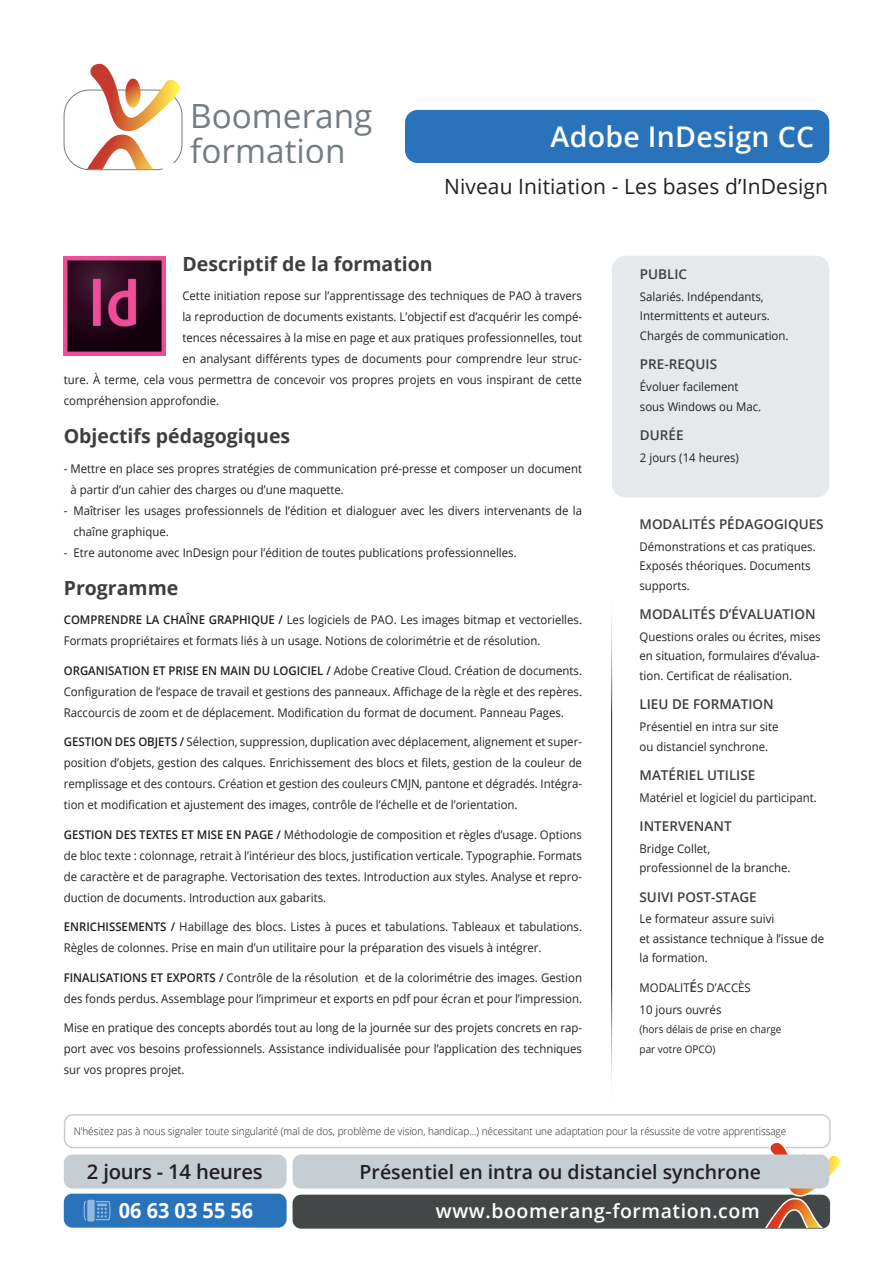
<style>
.page{position:relative;width:893px;height:1263px;background:#fff}
.page>*{position:absolute;margin:0;border:0;box-sizing:border-box;transform-origin:0 0}
.t1{font:33.3px/35px "Open Sans";color:#717d83}
.t2{font:600 28.5px "Open Sans";letter-spacing:.01em;color:#fff}
.t3{font:21px "Open Sans";letter-spacing:.005em;color:#231f20}
.t4{font:700 21px "Open Sans";color:#fff;scale:.95 1}
.t5{font:600 20.25px "Open Sans";letter-spacing:-.01em;color:#231f20}
.t6{font:700 19.5px "Open Sans";color:#3e3e3f}
.t7{font:600 19.5px "Open Sans";color:#231f20}
.t8{font:600 19.5px "Open Sans";letter-spacing:.03em;color:#fff}
.t9{font:600 13.5px "Open Sans";color:#3e3e3f}
.t10{font:12px/21px "Open Sans";color:#231f20;scale:.95 1}
.t11{font:300 10.5px "Open Sans";color:#231f20;scale:.95 1}
.t12{font:10.5px/19.5px "Open Sans";color:#231f20;scale:.95 1}
.s1{font-weight:600}
.s2{font-weight:600;font-size:13.5px;color:#3e3e3f}
</style>
<div class="page">
<div style="left:613px;top:257px;width:216px;height:240px;background:#e5e9ec;border-radius:13px"></div>
<div style="left:612px;top:256px;width:217px;height:241px;border:2px solid #c6ced4;border-radius:13px"></div>
<div style="left:293px;top:1194px;width:537px;height:35px;background:#444747;border-radius:9px"></div>
<div style="left:64px;top:1193px;width:223px;height:34px;background:#2873ba;border-radius:9px"></div>
<svg style="left:83px;top:1200px;width:28px;height:21px"></svg>
<hr style="left:611px;top:587px;width:1px;height:527px;background:#231f20">
<div style="left:64px;top:90px;width:118px;height:80px;border:1px solid #717d83;border-radius:25px"></div>
<svg style="left:87px;top:64px;width:92px;height:105px"></svg>
<div style="left:64px;top:1114px;width:767px;height:34px;border:2px solid #c6ced4;border-radius:9px"></div>
<svg style="left:765px;top:1141px;width:75px;height:87px"></svg>
<div style="left:797px;top:1153px;width:14px;height:25px;border:1px solid #fff;border-radius:50%"></div>
<div style="left:162px;top:163px;width:667px;height:53px;background:#fff;border-radius:9px"></div>
<div style="left:293px;top:1154px;width:536px;height:34px;background:#c6ced4;border-radius:9px"></div>
<div style="left:64px;top:1154px;width:223px;height:34px;background:#c6ced4;border-radius:9px"></div>
<div style="left:405px;top:110px;width:424px;height:53px;background:#2873ba;border-radius:13px"></div>
<img style="left:64px;top:256px;width:101px;height:100px">
<h1 class="t1" style="left:190px;top:98px;width:184px">Boomerang formation</h1>
<h2 class="t2" style="left:550px;top:117px;width:265px">Adobe InDesign CC</h2>
<h3 class="t3" style="left:444px;top:172px;width:386px">Niveau Initiation - Les bases d’InDesign</h3>
<h3 class="t3" style="left:467px;top:175px;width:363px">Perfectionnement Catalogue Produit</h3>
<h3 class="t6" style="left:182px;top:250px;width:252px">Descriptif de la formation</h3>
<p class="t10" style="left:182px;top:285px;width:422px">Cette initiation repose sur l’apprentissage des techniques de PAO à travers</p>
<p class="t10" style="left:182px;top:306px;width:422px">la reproduction de documents existants. L’objectif est d’acquérir les compé-</p>
<p class="t10" style="left:182px;top:327px;width:422px">tences nécessaires à la mise en page et aux pratiques professionnelles, tout</p>
<p class="t10" style="left:182px;top:348px;width:422px">en analysant différents types de documents pour comprendre leur struc-</p>
<p class="t10" style="left:64px;top:369px;width:547px">ture. À terme, cela vous permettra de concevoir vos propres projets en vous inspirant de cette</p>
<p class="t10" style="left:64px;top:390px;width:165px">compréhension approfondie.</p>
<h3 class="t6" style="left:64px;top:422px;width:228px">Objectifs pédagogiques</h3>
<p class="t10" style="left:70px;top:458px;width:540px;text-indent:-7px">- Mettre en place ses propres stratégies de communication pré-presse et composer un document à partir d’un cahier des charges ou d’une maquette.</p>
<p class="t10" style="left:73px;top:500px;width:537px;text-indent:-10px">- Maîtriser les usages professionnels de l’édition et dialoguer avec les divers intervenants de la chaîne graphique.</p>
<p class="t10" style="left:64px;top:542px;width:478px">- Etre autonome avec InDesign pour l’édition de toutes publications professionnelles.</p>
<h3 class="t6" style="left:64px;top:574px;width:116px">Programme</h3>
<p class="t10" style="left:64px;top:609px;width:547px"><span class="s1">COMPRENDRE LA CHAÎNE GRAPHIQUE /</span> Les logiciels de PAO. Les images bitmap et vectorielles.<br>Formats propriétaires et formats liés à un usage. Notions de colorimétrie et de résolution.</p>
<p class="t10" style="left:64px;top:660px;width:547px;text-align:justify"><span class="s1">ORGANISATION ET PRISE EN MAIN DU LOGICIEL /</span> Adobe Creative Cloud. Création de documents.<br>Configuration de l’espace de travail et gestions des panneaux. Affichage de la règle et des repères.<br>Raccourcis de zoom et de déplacement. Modification du format de document. Panneau Pages.</p>
<p class="t10" style="left:64px;top:731px;width:547px;text-align:justify"><span class="s1">GESTION DES OBJETS /</span> Sélection, suppression, duplication avec déplacement, alignement et super&shy;position d’objets, gestion des calques. Enrichissement des blocs et filets, gestion de la couleur de remplissage et des contours. Création et gestion des couleurs CMJN, pantone et dégradés. Intégra&shy;tion et modification et ajustement des images, contrôle de l’échelle et de l’orientation.</p>
<p class="t10" style="left:64px;top:824px;width:547px;text-align:justify"><span class="s1">GESTION DES TEXTES ET MISE EN PAGE /</span> Méthodologie de composition et règles d’usage. Options de bloc texte : colonnage, retrait à l’intérieur des blocs, justification verticale. Typographie. Formats de caractère et de paragraphe. Vectorisation des textes. Introduction aux styles. Analyse et repro&shy;duction de documents. Introduction aux gabarits.</p>
<p class="t10" style="left:64px;top:916px;width:547px"><span class="s1">ENRICHISSEMENTS /</span> Habillage des blocs. Listes à puces et tabulations. Tableaux et tabulations.<br>Règles de colonnes. Prise en main d’un utilitaire pour la préparation des visuels à intégrer.</p>
<p class="t10" style="left:64px;top:967px;width:547px"><span class="s1">FINALISATIONS ET EXPORTS /</span> Contrôle de la résolution et de la colorimétrie des images. Gestion des fonds perdus. Assemblage pour l’imprimeur et exports en pdf pour écran et pour l’impression.</p>
<p class="t10" style="left:64px;top:1017px;width:547px;text-align:justify">Mise en pratique des concepts abordés tout au long de la journée sur des projets concrets en rap&shy;port avec vos besoins professionnels. Assistance individualisée pour l’application des techniques sur vos propres projet.</p>
<p class="t9" style="left:640px;top:265px;width:49px">PUBLIC</p>
<p class="t10" style="left:640px;top:286px;width:158px;line-height:19.5px">Salariés. Indépendants,<br>Intermittents et auteurs.<br>Chargés de communication.</p>
<p class="t9" style="left:640px;top:355px;width:79px">PRE-REQUIS</p>
<p class="t10" style="left:640px;top:377px;width:129px;line-height:19.5px">Évoluer facilement sous Windows ou Mac.</p>
<p class="t9" style="left:640px;top:426px;width:45px">DURÉE</p>
<p class="t10" style="left:640px;top:446px;width:106px">2 jours (14 heures)</p>
<p class="t9" style="left:639px;top:515px;width:186px">MODALITÉS PÉDAGOGIQUES</p>
<p class="t10" style="left:639px;top:536px;width:187px;line-height:19.5px">Démonstrations et cas pratiques.<br>Exposés théoriques. Documents supports.</p>
<p class="t9" style="left:639px;top:605px;width:178px">MODALITÉS D’ÉVALUATION</p>
<p class="t10" style="left:639px;top:626px;width:192px;line-height:19.5px;text-align:justify">Questions orales ou écrites, mises en situation, formulaires d’évalua&shy;tion. Certificat de réalisation.</p>
<p class="t9" style="left:639px;top:695px;width:136px">LIEU DE FORMATION</p>
<p class="t10" style="left:639px;top:717px;width:148px;line-height:19.5px">Présentiel en intra sur site ou distanciel synchrone.</p>
<p class="t9" style="left:639px;top:766px;width:117px">MATÉRIEL UTILISE</p>
<p class="t10" style="left:639px;top:786px;width:188px">Matériel et logiciel du participant.</p>
<p class="t9" style="left:639px;top:817px;width:94px">INTERVENANT</p>
<p class="t10" style="left:639px;top:838px;width:160px;line-height:19.5px">Bridge Collet,<br>professionnel de la branche.</p>
<p class="t9" style="left:639px;top:888px;width:119px">SUIVI POST-STAGE</p>
<p class="t10" style="left:639px;top:909px;width:196px;line-height:19.5px">Le formateur assure suivi<br>et assistance technique à l’issue de la formation.</p>
<p class="t10" style="left:639px;top:976px;width:119px;line-height:21.6px">MODALIT<span class="s2">É</span>S D’ACCÈS<br>10 jours ouvrés</p>
<p class="t12" style="left:639px;top:1019px;width:151px">(hors délais de prise en charge par votre OPCO)</p>
<p class="t11" style="left:74px;top:1124px;width:751px">N’hésitez pas à nous signaler toute singularité (mal de dos, problème de vision, handicap...) nécessitant une adaptation pour la résussite de votre apprentissage</p>
<h3 class="t5" style="left:87px;top:1158px;width:177px">2 jours - 14 heures</h3>
<h3 class="t7" style="left:360px;top:1158px;width:403px">Présentiel en intra ou distanciel synchrone</h3>
<h3 class="t4" style="left:119px;top:1195px;width:143px">06 63 03 55 56</h3>
<h3 class="t8" style="left:436px;top:1197px;width:325px">www.boomerang-formation.com</h3>
</div>
